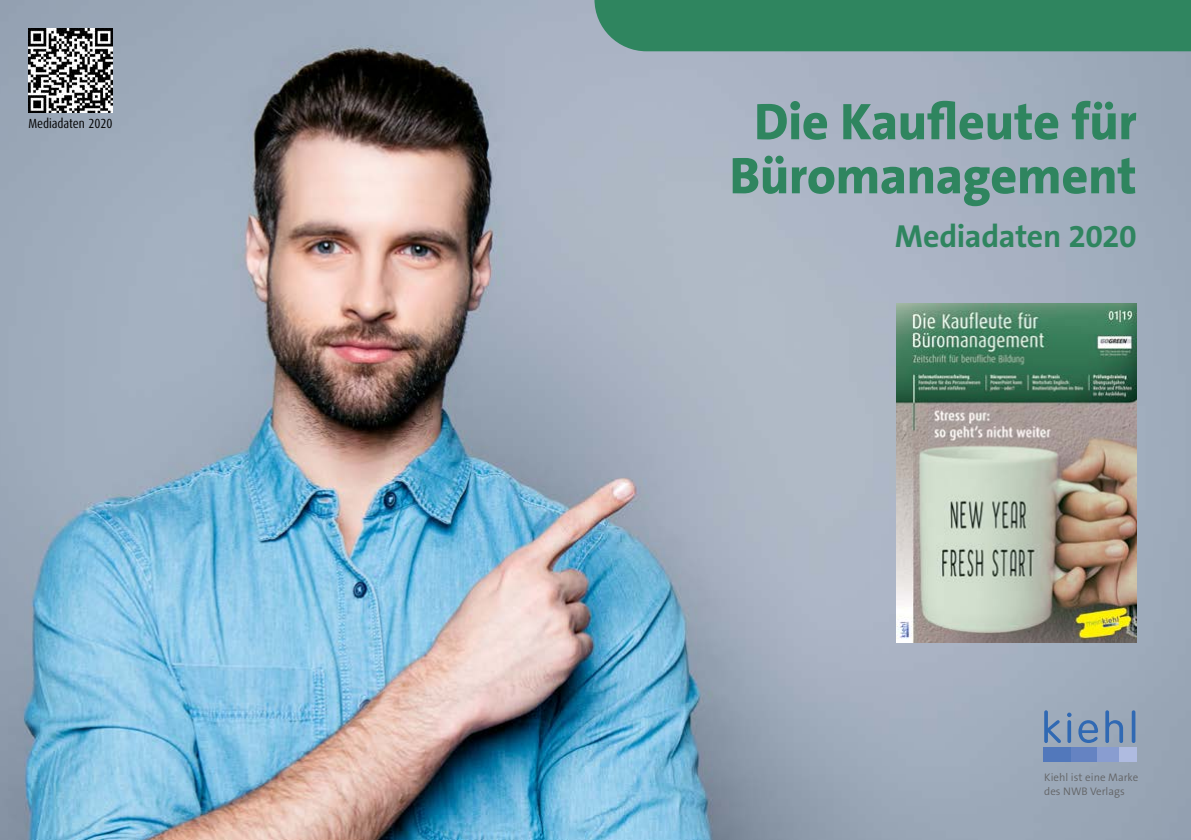
<style>
.page{position:relative;width:1191px;height:840px;background:#fff}
.page>*{position:absolute;margin:0;border:0;box-sizing:border-box;transform-origin:0 0}
.t1{font:800 52px/54px "The Sans B8";letter-spacing:-.01em;color:#2f855f;text-align:center}
.t2{font:700 32px "The Sans B7";letter-spacing:-.01em;color:#2f855f}
.t3{font:condensed 13.2px "Dax OT";color:#000}
.t4{font:300 11px/14px "The Sans B4";color:#636466}
</style>
<div class="page">
<img style="left:0;top:0;width:1191px;height:839px">
<svg style="left:1044px;top:710px;width:91px;height:32px"></svg>
<div style="left:1043px;top:746px;width:29px;height:15px;background:#5278bb"></div>
<div style="left:1071px;top:746px;width:29px;height:15px;background:#6583c2"></div>
<div style="left:1097px;top:746px;width:29px;height:15px;background:#899dd0"></div>
<div style="left:1119px;top:746px;width:17px;height:15px;background:#afbbe0"></div>
<div style="left:594px;top:0;width:597px;height:51px;background:#2f855f"></div>
<img style="left:897px;top:303px;width:239px;height:339px">
<img style="left:28px;top:28px;width:85px;height:85px">
<p class="t3" style="left:28px;top:115px;width:86px">Mediadaten 2020</p>
<h1 class="t1" style="left:729px;top:96px;width:409px">Die Kaufleute für<br>Büromanagement</h1>
<h2 class="t2" style="left:895px;top:219px;width:243px">Mediadaten 2020</h2>
<p class="t4" style="left:1044px;top:770px;width:95px">Kiehl ist eine Marke des NWB Verlags</p>
</div>
